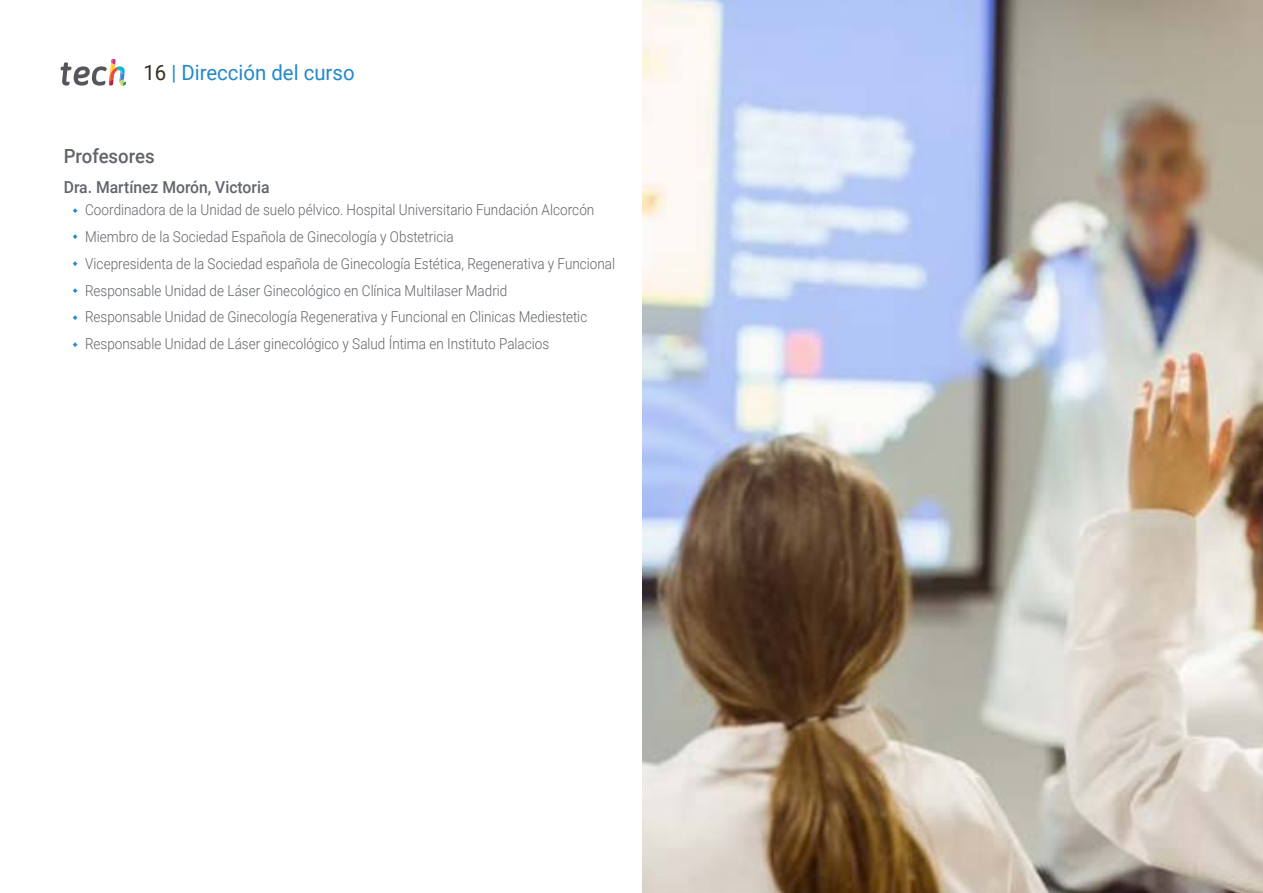
<style>
.page{position:relative;width:1263px;height:893px;background:#fff}
.page>*{position:absolute;margin:0;border:0;box-sizing:border-box;transform-origin:0 0}
.t1{font:21px "Roboto";color:#2488c9}
.t2{font:500 19.5px "Roboto";color:#61646a;scale:.95 1}
.t3{font:500 16.5px "Roboto";color:#61646a;scale:.95 1}
.t4{font:300 15px/26.7px "Roboto";color:#61646a;scale:.9 1}
.s1{color:#312e20}
</style>
<div class="page">
<svg style="left:61px;top:59px;width:65px;height:27px"></svg>
<img style="left:642px;top:0;width:621px;height:893px">
<h1 class="t1" style="left:144px;top:57px;width:213px"><span class="s1">16</span> | Dirección del curso</h1>
<h2 class="t2" style="left:64px;top:143px;width:97px">Profesores</h2>
<p class="t3" style="left:64px;top:176px;width:218px">Dra. Martínez Morón, Victoria</p>
<p class="t4" style="left:85px;top:196px;width:590px">Coordinadora de la Unidad de suelo pélvico. Hospital Universitario Fundación Alcorcón Miembro de la Sociedad Española de Ginecología y Obstetricia<br>Vicepresidenta de la Sociedad española de Ginecología Estética, Regenerativa y Funcional Responsable Unidad de Láser Ginecológico en Clínica Multilaser Madrid<br>Responsable Unidad de Ginecología Regenerativa y Funcional en Clinicas Mediestetic Responsable Unidad de Láser ginecológico y Salud Íntima en Instituto Palacios</p>
</div>
